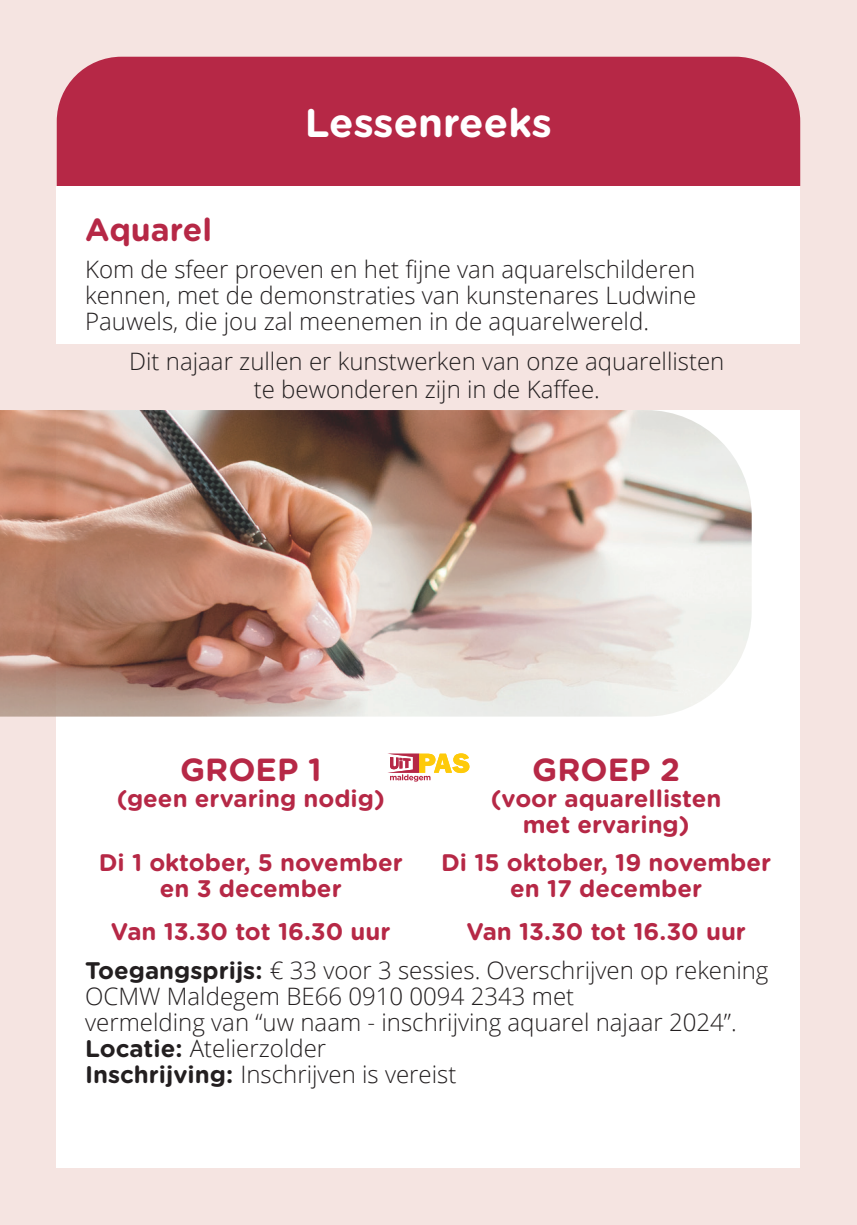
<style>
.page{position:relative;width:857px;height:1225px;background:#fff}
.page>*{position:absolute;margin:0;border:0;box-sizing:border-box;transform-origin:0 0}
.t1{font:700 40px "Gotham Rounded";color:#fff}
.t2{font:700 32px "Gotham Rounded";color:#b62846}
.t3{font:300 24px/26px "Open Sans";color:#231f20;text-align:justify}
.t4{font:700 24px/26px "Gotham Rounded";color:#b62846;text-align:center}
.s1{font-family:"Gotham Rounded";font-weight:700}
</style>
<div class="page">
<div style="left:0;top:0;width:856px;height:1225px;background:#f5e4e1"></div>
<hr style="left:856px;top:0;width:1px;height:1225px;background:#f5e4e1">
<div style="left:57px;top:57px;width:742px;height:129px;background:#b62846"></div>
<div style="left:57px;top:187px;width:742px;height:981px;background:#fff"></div>
<img style="left:0;top:410px;width:751px;height:306px">
<svg style="left:388px;top:753px;width:81px;height:28px"></svg>
<div style="left:44px;top:344px;width:764px;height:66px;background:#f5e4e1"></div>
<h1 class="t1" style="left:305px;top:94px;width:248px">Lessenreeks</h1>
<h2 class="t2" style="left:85px;top:206px;width:128px">Aquarel</h2>
<p class="t3" style="left:85px;top:256px;width:612px">Kom de sfeer proeven en het fijne van aquarelschilderen kennen, met de demonstraties van kunstenares Ludwine Pauwels, die jou zal meenemen in de aquarelwereld.</p>
<p class="t3" style="left:129px;top:347px;width:596px;line-height:27.4px;text-align:center">Dit najaar zullen er kunstwerken van onze aquarellisten te bewonderen zijn in de Kaffee.</p>
<h2 class="t2" style="left:180px;top:746px;width:143px">GROEP 1</h2>
<p class="t4" style="left:117px;top:785px;width:269px">(geen ervaring nodig)</p>
<p class="t4" style="left:99px;top:848px;width:305px">Di 1 oktober, 5 november en 3 december</p>
<p class="t4" style="left:111px;top:917px;width:281px">Van 13.30 tot 16.30 uur</p>
<h2 class="t2" style="left:532px;top:746px;width:149px">GROEP 2</h2>
<p class="t4" style="left:490px;top:785px;width:232px">(voor aquarellisten met ervaring)</p>
<p class="t4" style="left:441px;top:848px;width:331px">Di 15 oktober, 19 november en 17 december</p>
<p class="t4" style="left:466px;top:917px;width:281px">Van 13.30 tot 16.30 uur</p>
<p class="t3" style="left:85px;top:957px;width:684px;text-align:left"><span class="s1">Toegangsprijs:</span> € 33 voor 3 sessies. Overschrijven op rekening OCMW Maldegem BE66 0910 0094 2343 met<br>vermelding van “uw naam - inschrijving aquarel najaar 2024”.<br><span class="s1">Locatie:</span> Atelierzolder<br><span class="s1">Inschrijving:</span> Inschrijven is vereist</p>
</div>
